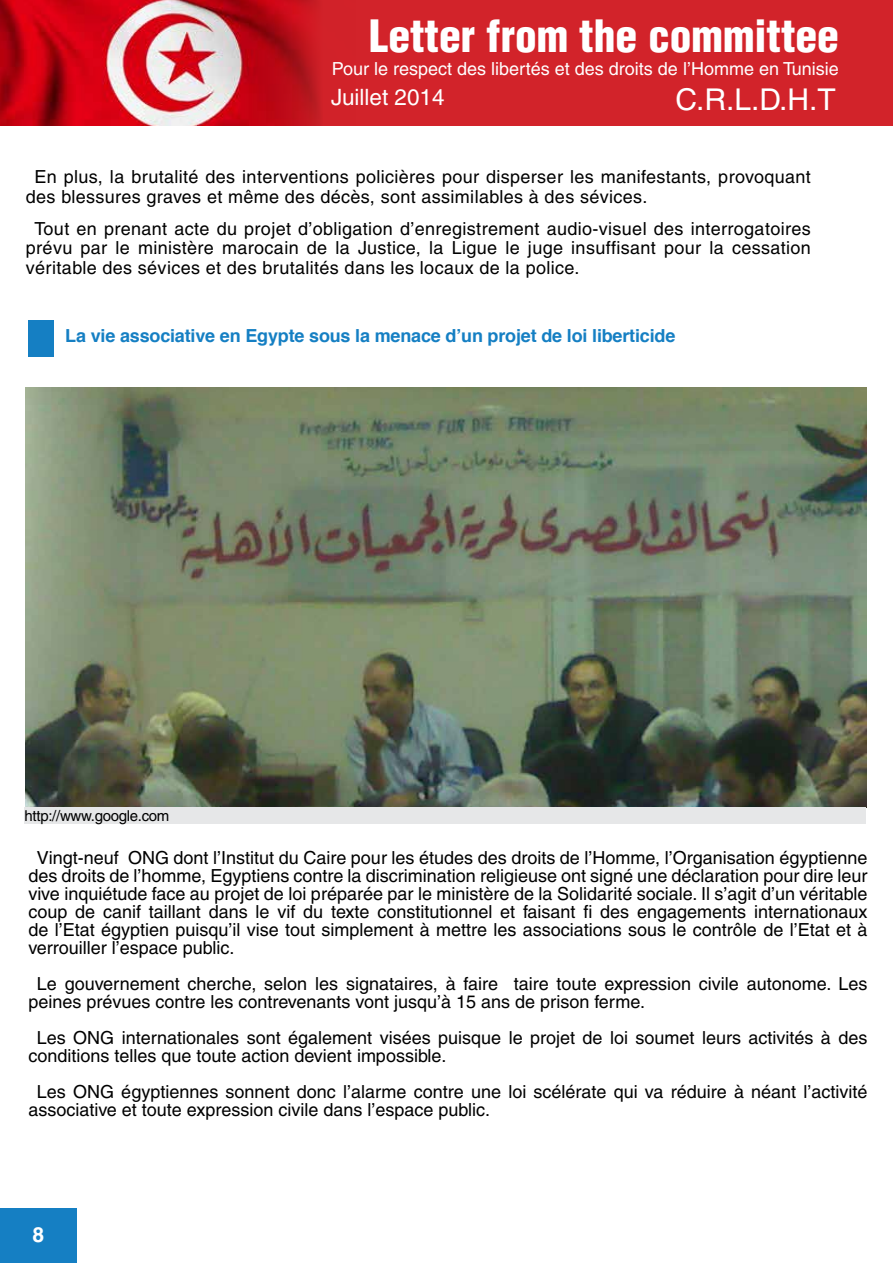
<style>
.page{position:relative;width:893px;height:1263px;background:#fff}
.page>*{position:absolute;margin:0;border:0;box-sizing:border-box;transform-origin:0 0}
.t1{font:900 condensed 43.5px "Helvetica";color:#fff}
.t2{font:30px "Helvetica";color:#fff}
.t3{font:22.5px "Helvetica";color:#fff}
.t4{font:700 21px "Helvetica CE";color:#fff}
.t5{font:18px/18px "Helvetica";color:#000}
.t6{font:18px/19.5px "Helvetica";letter-spacing:.02em;color:#000}
.t7{font:700 18px "Helvetica";letter-spacing:-.01em;color:#157fc3}
.t8{font:18px "Helvetica";color:#fff}
.t9{font:15px "Helvetica";letter-spacing:-.02em;color:#000}
</style>
<div class="page">
<div style="left:0;top:1209px;width:77px;height:54px;background:#157fc3"></div>
<div style="left:0;top:0;width:893px;height:126px;background:#d2232a"></div>
<img style="left:0;top:0;width:320px;height:126px">
<svg style="left:238px;top:0;width:83px;height:125px;background:#b80c18"></svg>
<div style="left:28px;top:320px;width:26px;height:36px;background:#157fc3"></div>
<img style="left:26px;top:387px;width:840px;height:420px">
<div style="left:25px;top:807px;width:841px;height:17px;background:#e6e7e8"></div>
<h1 class="t1" style="left:369px;top:8px;width:471px">Letter from the committee</h1>
<p class="t8" style="left:332px;top:59px;width:508px">Pour le respect des libertés et des droits de l’Homme en Tunisie</p>
<p class="t3" style="left:331px;top:84px;width:115px">Juillet 2014</p>
<h2 class="t2" style="left:675px;top:82px;width:162px">C.R.L.D.H.T</h2>
<p class="t6" style="left:26px;top:167px;width:786px;text-indent:8px">En plus, la brutalité des interventions policières pour disperser les manifestants, provoquant des blessures graves et même des décès, sont assimilables à des sévices.</p>
<p class="t5" style="left:26px;top:219px;width:786px;line-height:19.5px;text-align:justify;text-indent:8px">Tout en prenant acte du projet d’obligation d’enregistrement audio-visuel des interrogatoires prévu par le ministère marocain de la Justice, la Ligue le juge insuffisant pour la cessation véritable des sévices et des brutalités dans les locaux de la police.</p>
<p class="t7" style="left:65px;top:324px;width:612px">La vie associative en Egypte sous la menace d’un projet de loi liberticide</p>
<p class="t9" style="left:25px;top:807px;width:146px">http://www.google.com</p>
<p class="t5" style="left:28px;top:849px;width:841px;text-align:justify;text-indent:8px">Vingt-neuf ONG dont l’Institut du Caire pour les études des droits de l’Homme, l’Organisation égyptienne des droits de l’homme, Egyptiens contre la discrimination religieuse ont signé une déclaration pour dire leur vive inquiétude face au projet de loi préparée par le ministère de la Solidarité sociale. Il s’agit d’un véritable coup de canif taillant dans le vif du texte constitutionnel et faisant fi des engagements internationaux de l’Etat égyptien puisqu’il vise tout simplement à mettre les associations sous le contrôle de l’Etat et à verrouiller l’espace public.</p>
<p class="t5" style="left:28px;top:975px;width:840px;text-indent:8px">Le gouvernement cherche, selon les signataires, à faire taire toute expression civile autonome. Les peines prévues contre les contrevenants vont jusqu’à 15 ans de prison ferme.</p>
<p class="t5" style="left:28px;top:1029px;width:841px;text-indent:8px">Les ONG internationales sont également visées puisque le projet de loi soumet leurs activités à des conditions telles que toute action devient impossible.</p>
<p class="t5" style="left:28px;top:1083px;width:841px;text-indent:8px">Les ONG égyptiennes sonnent donc l’alarme contre une loi scélérate qui va réduire à néant l’activité associative et toute expression civile dans l’espace public.</p>
<p class="t4" style="left:32px;top:1221px;width:13px">8</p>
</div>
